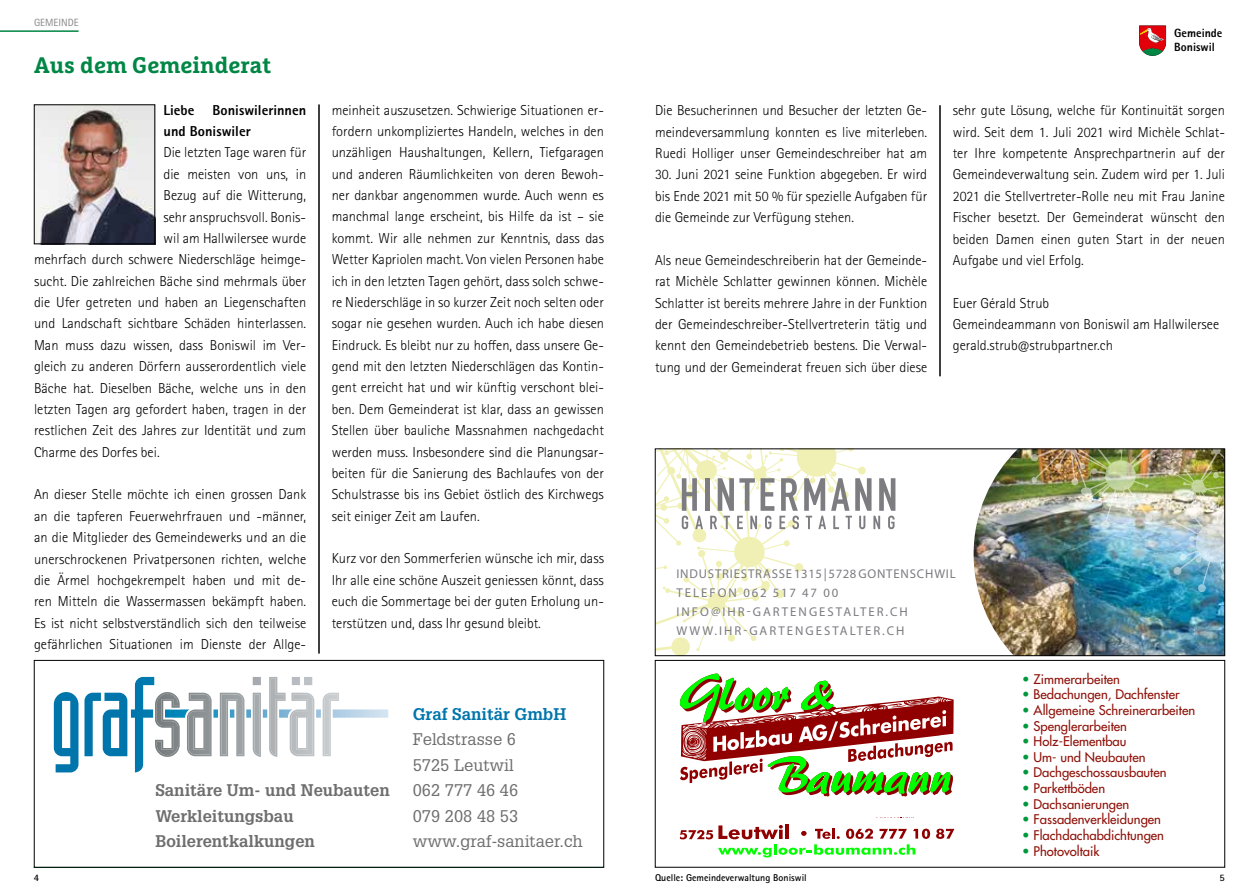
<style>
.page{position:relative;width:1259px;height:893px;background:#fff}
.page>*{position:absolute;margin:0;border:0;box-sizing:border-box;transform-origin:0 0}
.t1{font:700 22.5px "Marselis Slab Pro";color:#008645}
.t2{font:16.5px/25.5px "Glypha LT Std";color:#6e6e6e}
.t3{font:700 16.5px/25.5px "Glypha LT Std";color:#6e6e6e}
.t4{font:700 16.5px "Glypha LT Std";color:#0075ab}
.t5{font:300 14.4px/21.3px "Rotis Sans Serif Std";color:#000;text-align:justify}
.t6{font:800 14.4px/21.3px "Rotis Sans Serif Std";color:#000}
.t7{font:500 13.05px "Futura Std";color:#8f1109}
.t8{font:12.75px/18.8px "Myriad Pro";letter-spacing:.14em;color:#7c7c81}
.t9{font:800 12px/14.4px "Rotis Sans Serif Std";color:#000}
.t10{font:10.5px "Rotis Sans Serif Std";color:#868786}
.t11{font:700 9.9px "Rotis Sans Serif Std";color:#000}
.s1{color:#00983d}
</style>
<div class="page">
<svg style="left:1139px;top:26px;width:27px;height:30px"></svg>
<hr style="left:0;top:30px;width:79px;height:2px;background:#008645">
<hr style="left:34px;top:867px;width:570px;height:1px;background:#008645">
<hr style="left:319px;top:105px;width:1px;height:548px;background:#000">
<hr style="left:939px;top:105px;width:1px;height:271px;background:#000">
<img style="left:36px;top:107px;width:117px;height:135px">
<div style="left:34px;top:105px;width:121px;height:139px;border:1px solid #000"></div>
<svg style="left:54px;top:692px;width:24px;height:80px"></svg>
<svg style="left:84px;top:693px;width:43px;height:63px"></svg>
<img style="left:131px;top:677px;width:257px;height:95px">
<svg style="left:153px;top:676px;width:188px;height:83px"></svg>
<img style="left:290px;top:693px;width:24px;height:63px">
<img style="left:323px;top:693px;width:16px;height:63px">
<div style="left:34px;top:660px;width:570px;height:207px;border:1px solid #000"></div>
<svg style="left:657px;top:451px;width:238px;height:203px"></svg>
<img style="left:973px;top:451px;width:250px;height:203px">
<img style="left:1021px;top:451px;width:202px;height:141px">
<div style="left:655px;top:449px;width:570px;height:207px;border:1px solid #000"></div>
<svg style="left:680px;top:674px;width:273px;height:122px"></svg>
<svg style="left:680px;top:825px;width:250px;height:32px"></svg>
<svg style="left:936px;top:829px;width:18px;height:10px"></svg>
<div style="left:655px;top:660px;width:570px;height:207px;border:1px solid #000"></div>
<p class="t10" style="left:34px;top:16px;width:46px">GEMEINDE</p>
<h1 class="t1" style="left:34px;top:51px;width:238px">Aus dem Gemeinderat</h1>
<p class="t6" style="left:163px;top:99px;width:32px">Liebe</p>
<p class="t6" style="left:163px;top:99px;width:144px;text-indent:49px">Boniswilerinnen und Boniswiler</p>
<p class="t5" style="left:163px;top:142px;width:144px">Die letzten Tage waren für</p>
<p class="t5" style="left:163px;top:163px;width:144px">die meisten von uns, in</p>
<p class="t5" style="left:163px;top:185px;width:144px">Bezug auf die Witterung,</p>
<p class="t5" style="left:163px;top:206px;width:144px">sehr anspruchsvoll. Bonis-</p>
<p class="t5" style="left:163px;top:228px;width:144px">wil am Hallwilersee wurde</p>
<p class="t5" style="left:34px;top:249px;width:274px">mehrfach durch schwere Niederschläge heimge-</p>
<p class="t5" style="left:34px;top:270px;width:274px">sucht. Die zahlreichen Bäche sind mehrmals über</p>
<p class="t5" style="left:34px;top:292px;width:274px">die Ufer getreten und haben an Liegenschaften</p>
<p class="t5" style="left:34px;top:313px;width:274px">und Landschaft sichtbare Schäden hinterlassen.</p>
<p class="t5" style="left:34px;top:334px;width:274px">Man muss dazu wissen, dass Boniswil im Ver-</p>
<p class="t5" style="left:34px;top:356px;width:274px">gleich zu anderen Dörfern ausserordentlich viele</p>
<p class="t5" style="left:34px;top:377px;width:274px">Bäche hat. Dieselben Bäche, welche uns in den</p>
<p class="t5" style="left:34px;top:399px;width:274px">letzten Tagen arg gefordert haben, tragen in der</p>
<p class="t5" style="left:34px;top:420px;width:274px">restlichen Zeit des Jahres zur Identität und zum</p>
<p class="t5" style="left:34px;top:441px;width:127px">Charme des Dorfes bei.</p>
<p class="t5" style="left:34px;top:484px;width:274px">An dieser Stelle möchte ich einen grossen Dank an die tapferen Feuerwehrfrauen und -männer, an die Mitglieder des Gemeindewerks und an die unerschrockenen Privatpersonen richten, welche die Ärmel hochgekrempelt haben und mit de&shy;ren Mitteln die Wassermassen bekämpft haben.<br>Es ist nicht selbstverständlich sich den teilweise gefährlichen Situationen im Dienste der Allge-</p>
<p class="t5" style="left:332px;top:99px;width:274px">meinheit auszusetzen. Schwierige Situationen er&shy;fordern unkompliziertes Handeln, welches in den unzähligen Haushaltungen, Kellern, Tiefgaragen und anderen Räumlichkeiten von deren Bewoh&shy;ner dankbar angenommen wurde. Auch wenn es manchmal lange erscheint, bis Hilfe da ist – sie kommt. Wir alle nehmen zur Kenntnis, dass das Wetter Kapriolen macht. Von vielen Personen habe ich in den letzten Tagen gehört, dass solch schwe&shy;re Niederschläge in so kurzer Zeit noch selten oder sogar nie gesehen wurden. Auch ich habe diesen Eindruck. Es bleibt nur zu hoffen, dass unsere Ge&shy;gend mit den letzten Niederschlägen das Kontin&shy;gent erreicht hat und wir künftig verschont blei&shy;ben. Dem Gemeinderat ist klar, dass an gewissen Stellen über bauliche Massnahmen nachgedacht werden muss. Insbesondere sind die Planungsar&shy;beiten für die Sanierung des Bachlaufes von der Schulstrasse bis ins Gebiet östlich des Kirchwegs seit einiger Zeit am Laufen.</p>
<p class="t5" style="left:332px;top:548px;width:274px">Kurz vor den Sommerferien wünsche ich mir, dass Ihr alle eine schöne Auszeit geniessen könnt, dass euch die Sommertage bei der guten Erholung un&shy;terstützen und, dass Ihr gesund bleibt.</p>
<p class="t11" style="left:34px;top:871px;width:7px">4</p>
<p class="t3" style="left:155px;top:777px;width:236px">Sanitäre Um- und Neubauten<br>Werkleitungsbau<br>Boilerentkalkungen</p>
<p class="t4" style="left:413px;top:703px;width:155px">Graf Sanitär GmbH</p>
<p class="t2" style="left:413px;top:726px;width:171px">Feldstrasse 6<br>5725 Leutwil<br>062 777 46 46<br>079 208 48 53 www.graf-sanitaer.ch</p>
<p class="t5" style="left:655px;top:100px;width:274px">Die Besucherinnen und Besucher der letzten Ge&shy;meindeversammlung konnten es live miterleben.<br>Ruedi Holliger unser Gemeindeschreiber hat am</p>
<p class="t5" style="left:655px;top:164px;width:274px">30. Juni 2021 seine Funktion abgegeben. Er wird bis Ende 2021 mit 50 % für spezielle Aufgaben für die Gemeinde zur Verfügung stehen.</p>
<p class="t5" style="left:655px;top:250px;width:274px">Als neue Gemeindeschreiberin hat der Gemeinde&shy;rat Michèle Schlatter gewinnen können. Michèle Schlatter ist bereits mehrere Jahre in der Funktion der Gemeindeschreiber-Stellvertreterin tätig und kennt den Gemeindebetrieb bestens. Die Verwal&shy;tung und der Gemeinderat freuen sich über diese</p>
<p class="t9" style="left:1174px;top:25px;width:50px">Gemeinde<br>Boniswil</p>
<p class="t5" style="left:952px;top:100px;width:274px">sehr gute Lösung, welche für Kontinuität sorgen wird. Seit dem 1. Juli 2021 wird Michèle Schlat&shy;ter Ihre kompetente Ansprechpartnerin auf der Gemeindeverwaltung sein. Zudem wird per 1. Juli 2021 die Stellvertreter-Rolle neu mit Frau Janine Fischer besetzt. Der Gemeinderat wünscht den beiden Damen einen guten Start in der neuen Aufgabe und viel Erfolg.</p>
<p class="t5" style="left:952px;top:292px;width:268px;text-align:left">Euer Gérald Strub<br>Gemeindeammann von Boniswil am Hallwilersee gerald.strub@strubpartner.ch</p>
<p class="t8" style="left:676px;top:564px;width:281px">INDUSTRIESTRASSE 1315 | 5728 GONTENSCHWIL<br>TELEFON 062 517 47 00<br>INFO@IHR-GARTENGESTALTER.CH<br>WWW.IHR-GARTENGESTALTER.CH</p>
<p class="t7" style="left:1022px;top:671px;width:99px"><span class="s1">•</span> Zimmerarbeiten</p>
<p class="t7" style="left:1022px;top:686px;width:159px"><span class="s1">•</span> Bedachungen, Dachfenster</p>
<p class="t7" style="left:1022px;top:702px;width:174px"><span class="s1">•</span> Allgemeine Schreinerarbeiten</p>
<p class="t7" style="left:1022px;top:718px;width:106px"><span class="s1">•</span> Spenglerarbeiten</p>
<p class="t7" style="left:1022px;top:733px;width:106px"><span class="s1">•</span> Holz-Elementbau</p>
<p class="t7" style="left:1022px;top:749px;width:125px"><span class="s1">•</span> Um- und Neubauten</p>
<p class="t7" style="left:1022px;top:764px;width:146px"><span class="s1">•</span> Dachgeschossausbauten</p>
<p class="t7" style="left:1022px;top:780px;width:84px"><span class="s1">•</span> Parkettböden</p>
<p class="t7" style="left:1022px;top:796px;width:108px"><span class="s1">•</span> Dachsanierungen</p>
<p class="t7" style="left:1022px;top:811px;width:140px"><span class="s1">•</span> Fassadenverkleidungen</p>
<p class="t7" style="left:1022px;top:827px;width:143px"><span class="s1">•</span> Flachdachabdichtungen</p>
<p class="t7" style="left:1022px;top:842px;width:79px"><span class="s1">•</span> Photovoltaik</p>
<p class="t11" style="left:655px;top:871px;width:153px">Quelle: Gemeindeverwaltung Boniswil</p>
<p class="t11" style="left:1219px;top:871px;width:7px">5</p>
</div>
